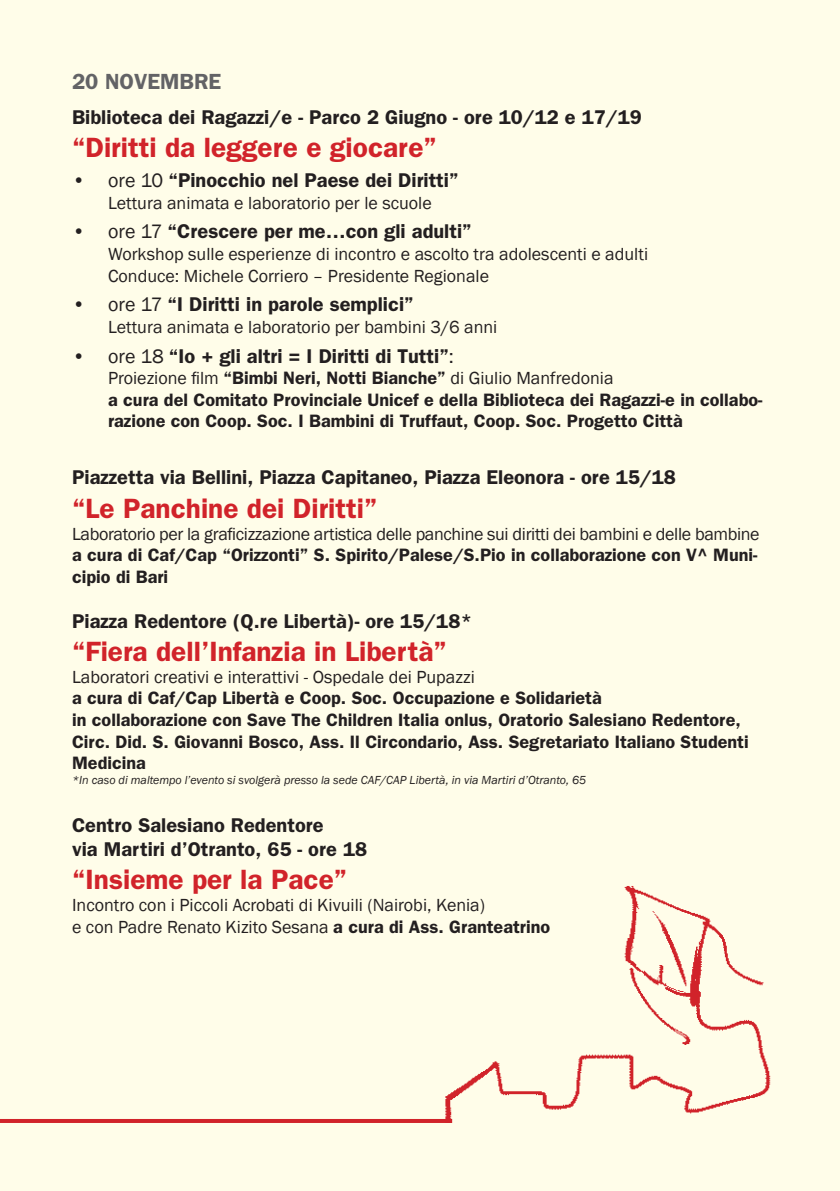
<style>
.page{position:relative;width:840px;height:1191px;background:#fff}
.page>*{position:absolute;margin:0;border:0;box-sizing:border-box;transform-origin:0 0}
.t1{font:600 28px "Franklin Gothic";color:#d1232a}
.t2{font:600 22px "Franklin Gothic";color:#636366}
.t3{font:600 20px/24px "Franklin Gothic";color:#231f20}
.t4{font:600 18px/21.6px "Franklin Gothic";color:#231f20}
.t5{font:18px/21.6px "Franklin Gothic";color:#231f20}
.t6{font:18px "Franklin Gothic";letter-spacing:-.02em;color:#231f20}
.t7{font:italic 12px "Franklin Gothic";color:#231f20}
.s1{font-weight:400}
.s2{font-weight:600}
</style>
<div class="page">
<div style="left:0;top:0;width:839px;height:1191px;background:#fffde9"></div>
<img style="left:445px;top:886px;width:326px;height:236px">
<hr style="left:0;top:1119px;width:452px;height:4px;background:#d1232a">
<p class="t2" style="left:72px;top:68px;width:151px">20 NOVEMBRE</p>
<p class="t3" style="left:72px;top:105px;width:571px">Biblioteca dei Ragazzi/e - Parco 2 Giugno - ore 10/12 e 17/19</p>
<h1 class="t1" style="left:72px;top:131px;width:366px">“Diritti da leggere e giocare”</h1>
<p class="t3" style="left:72px;top:168px;width:388px"><span class="s1">• ore 10</span> “Pinocchio nel Paese dei Diritti”</p>
<p class="t5" style="left:108px;top:192px;width:325px">Lettura animata e laboratorio per le scuole</p>
<p class="t3" style="left:72px;top:220px;width:401px"><span class="s1">• ore 17</span> “Crescere per me…con gli adulti”</p>
<p class="t5" style="left:108px;top:244px;width:541px">Workshop sulle esperienze di incontro e ascolto tra adolescenti e adulti<br>Conduce: Michele Corriero – Presidente Regionale</p>
<p class="t3" style="left:72px;top:292px;width:343px"><span class="s1">• ore 17</span> “I Diritti in parole semplici”</p>
<p class="t5" style="left:108px;top:316px;width:390px">Lettura animata e laboratorio per bambini 3/6 anni</p>
<p class="t3" style="left:72px;top:344px;width:383px"><span class="s1">• ore 18</span> “Io + gli altri = I Diritti di Tutti”<span class="s1">:</span></p>
<p class="t4" style="left:108px;top:367px;width:655px"><span class="s1">Proiezione film</span> “Bimbi Neri, Notti Bianche” <span class="s1">di Giulio Manfredonia<br></span>a cura del Comitato Provinciale Unicef e della Biblioteca dei Ragazzi-e in collabo&shy;razione con Coop. Soc. I Bambini di Truffaut, Coop. Soc. Progetto Città</p>
<p class="t3" style="left:72px;top:465px;width:605px">Piazzetta via Bellini, Piazza Capitaneo, Piazza Eleonora - ore 15/18</p>
<h1 class="t1" style="left:72px;top:492px;width:307px">“Le Panchine dei Diritti”</h1>
<p class="t6" style="left:72px;top:522px;width:688px">Laboratorio per la graficizzazione artistica delle panchine sui diritti dei bambini e delle bambine</p>
<p class="t4" style="left:72px;top:544px;width:686px">a cura di Caf/Cap “Orizzonti” S. Spirito/Palese/S.Pio in collaborazione con V^ Muni&shy;cipio di Bari</p>
<p class="t3" style="left:72px;top:609px;width:401px">Piazza Redentore (Q.re Libertà)- ore 15/18*</p>
<h1 class="t1" style="left:72px;top:635px;width:376px">“Fiera dell’Infanzia in Libertà”</h1>
<p class="t5" style="left:72px;top:666px;width:404px">Laboratori creativi e interattivi - Ospedale dei Pupazzi</p>
<p class="t4" style="left:72px;top:687px;width:677px">a cura di Caf/Cap Libertà e Coop. Soc. Occupazione e Solidarietà<br>in collaborazione con Save The Children Italia onlus, Oratorio Salesiano Redentore, Circ. Did. S. Giovanni Bosco, Ass. Il Circondario, Ass. Segretariato Italiano Studenti Medicina</p>
<p class="t7" style="left:72px;top:772px;width:515px">*In caso di maltempo l’evento si svolgerà presso la sede CAF/CAP Libertà, in via Martiri d’Otranto, 65</p>
<p class="t3" style="left:72px;top:813px;width:296px">Centro Salesiano Redentore<br>via Martiri d’Otranto, 65 - ore 18</p>
<h1 class="t1" style="left:72px;top:863px;width:276px">“Insieme per la Pace”</h1>
<p class="t5" style="left:72px;top:894px;width:479px">Incontro con i Piccoli Acrobati di Kivuili (Nairobi, Kenia)<br>e con Padre Renato Kizito Sesana <span class="s2">a cura di Ass. Granteatrino</span></p>
</div>
